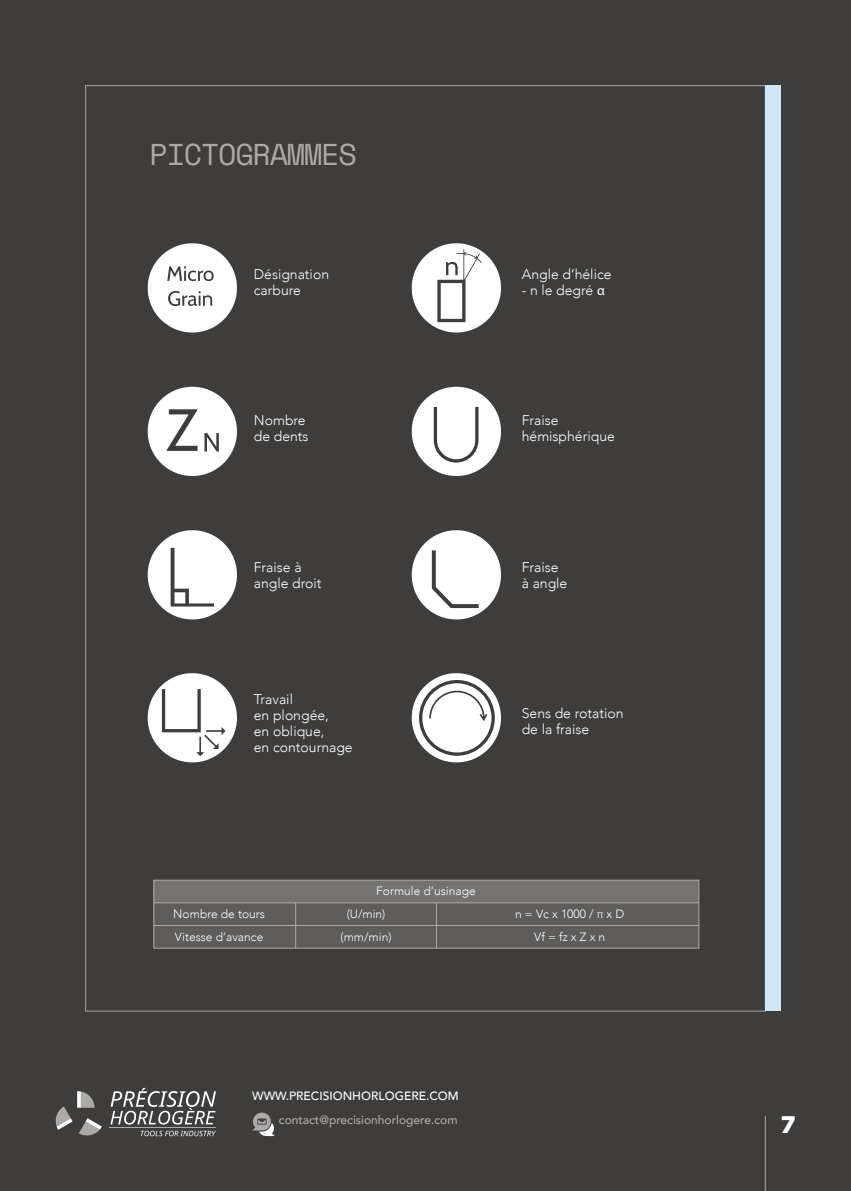
<style>
.page{position:relative;width:851px;height:1191px;background:#fff}
.page>*{position:absolute;margin:0;border:0;box-sizing:border-box;transform-origin:0 0}
.t1{font:30px "Space Mono";letter-spacing:-.04em;color:#acaaa9}
.t2{font:900 24px "Gotham";color:#fff}
.t3{font:300 14px/16px "Avenir";color:#fff}
.t4{font:300 12px/22.6px "Avenir";color:#fff;text-align:center}
.t5{font:500 12px "Avenir";color:#acaaa9}
.t6{font:500 12px "Avenir";color:#fff}
.s1{font-family:"Myriad Pro";font-weight:400}
</style>
<div class="page">
<div style="left:0;top:0;width:850px;height:1191px;background:#3e3d3c"></div>
<svg style="left:141px;top:1130px;width:75px;height:6px"></svg>
<hr style="left:110px;top:1127px;width:106px;height:1px;background:#acaaa9">
<svg style="left:55px;top:1091px;width:47px;height:45px"></svg>
<svg style="left:110px;top:1087px;width:106px;height:37px"></svg>
<hr style="left:764px;top:1116px;width:1px;height:75px;background:#acaaa9">
<div style="left:765px;top:86px;width:15px;height:925px;background:#d0e6f4"></div>
<svg style="left:252px;top:1112px;width:22px;height:24px"></svg>
<div style="left:154px;top:880px;width:544px;height:23px;background:#747372"></div>
<div style="left:154px;top:903px;width:544px;height:45px;background:#5e5d5c"></div>
<div style="left:153px;top:880px;width:546px;height:68px;border:1px solid #acaaa9"></div>
<hr style="left:154px;top:902px;width:544px;height:1px;background:#acaaa9">
<hr style="left:154px;top:925px;width:544px;height:1px;background:#acaaa9">
<hr style="left:295px;top:903px;width:1px;height:45px;background:#acaaa9">
<hr style="left:436px;top:903px;width:1px;height:45px;background:#acaaa9">
<div style="left:148px;top:387px;width:89px;height:89px;background:#fff;border-radius:50%"></div>
<svg style="left:166px;top:409px;width:32px;height:42px"></svg>
<svg style="left:204px;top:433px;width:15px;height:18px"></svg>
<div style="left:148px;top:243px;width:89px;height:89px;background:#fff;border-radius:50%"></div>
<svg style="left:167px;top:266px;width:47px;height:15px"></svg>
<svg style="left:168px;top:291px;width:44px;height:15px"></svg>
<div style="left:148px;top:530px;width:89px;height:89px;background:#fff;border-radius:50%"></div>
<svg style="left:170px;top:548px;width:44px;height:58px"></svg>
<div style="left:148px;top:673px;width:89px;height:89px;background:#fff;border-radius:50%"></div>
<svg style="left:162px;top:689px;width:63px;height:67px"></svg>
<div style="left:411px;top:243px;width:90px;height:89px;background:#fff;border-radius:50%"></div>
<svg style="left:437px;top:249px;width:45px;height:73px"></svg>
<div style="left:411px;top:387px;width:90px;height:89px;background:#fff;border-radius:50%"></div>
<svg style="left:433px;top:407px;width:45px;height:55px"></svg>
<div style="left:411px;top:530px;width:90px;height:89px;background:#fff;border-radius:50%"></div>
<svg style="left:432px;top:550px;width:46px;height:58px"></svg>
<div style="left:411px;top:673px;width:90px;height:89px;background:#fff;border-radius:50%"></div>
<svg style="left:419px;top:680px;width:75px;height:75px"></svg>
<h1 class="t1" style="left:149px;top:132px;width:209px">PICTOGRAMMES</h1>
<p class="t3" style="left:254px;top:266px;width:77px">Désignation carbure</p>
<p class="t3" style="left:254px;top:412px;width:56px">Nombre de dents</p>
<p class="t3" style="left:254px;top:558px;width:69px">Fraise à angle droit</p>
<p class="t3" style="left:254px;top:691px;width:100px">Travail<br>en plongée,<br>en oblique,<br>en contournage</p>
<p class="t3" style="left:521px;top:266px;width:91px">Angle d’hélice</p>
<p class="t3" style="left:521px;top:282px;width:84px">- n le degré <span class="s1">α</span></p>
<p class="t3" style="left:521px;top:412px;width:95px">Fraise hémisphérique</p>
<p class="t3" style="left:521px;top:559px;width:47px">Fraise à angle</p>
<p class="t3" style="left:521px;top:705px;width:103px">Sens de rotation de la fraise</p>
<p class="t4" style="left:376px;top:879px;width:101px">Formule d’usinage</p>
<p class="t4" style="left:173px;top:902px;width:93px;text-align:left">Nombre de tours<br>Vitesse d’avance</p>
<p class="t4" style="left:340px;top:902px;width:52px">(U/min) (mm/min)</p>
<p class="t4" style="left:515px;top:902px;width:111px">n = Vc x 1000 / π x D<br>Vf = fz x Z x n</p>
<p class="t6" style="left:252px;top:1085px;width:208px">WWW.PRECISIONHORLOGERE.COM</p>
<p class="t5" style="left:279px;top:1109px;width:180px">contact@precisionhorlogere.com</p>
<h2 class="t2" style="left:780px;top:1108px;width:16px">7</h2>
</div>
